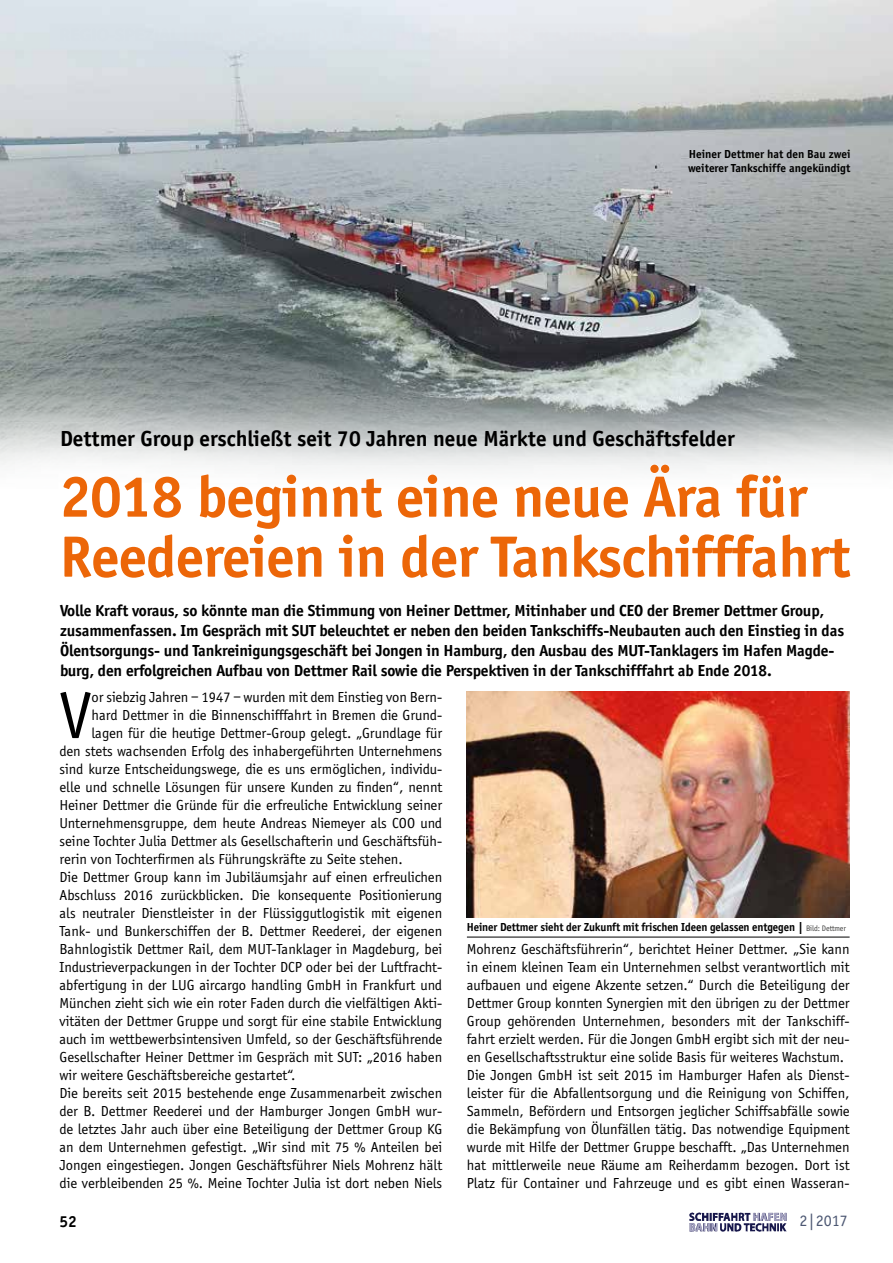
<style>
.page{position:relative;width:893px;height:1263px;background:#fff}
.page>*{position:absolute;margin:0;border:0;box-sizing:border-box;transform-origin:0 0}
.t1{font:68.4px "Officina Sans";color:#000}
.t2{font:700 60px/60px "Officina Sans";letter-spacing:-.01em;color:#ec6608}
.t3{font:700 22.5px "Officina Sans";color:#000}
.t4{font:700 16.5px/19.8px "Officina Sans";letter-spacing:-.01em;color:#000}
.t5{font:16.5px "Officina Sans";color:#4d5873}
.t6{font:15px/18px "Officina Sans";color:#000}
.t7{font:700 12px "Officina Sans";letter-spacing:-.01em;color:#000;scale:.96 1}
.t8{font:700 12px/14.4px "Officina Sans";letter-spacing:-.01em;color:#000}
.s1{font-weight:400;font-size:8.25px;color:#3c3c3b}
</style>
<div class="page">
<img style="left:689px;top:1212px;width:98px;height:20px">
<img style="left:752px;top:1212px;width:35px;height:10px">
<img style="left:689px;top:1222px;width:30px;height:10px">
<img style="left:0;top:0;width:893px;height:470px">
<hr style="left:467px;top:937px;width:383px;height:1px;background:#000">
<svg style="left:643px;top:464px;width:78px;height:6px"></svg>
<img style="left:467px;top:692px;width:383px;height:226px">
<p class="t8" style="left:688px;top:146px;width:164px">Heiner Dettmer hat den Bau zwei weiterer Tankschiffe angekündigt</p>
<h3 class="t3" style="left:60px;top:425px;width:676px">Dettmer Group erschließt seit 70 Jahren neue Märkte und Geschäftsfelder</h3>
<h2 class="t2" style="left:60px;top:466px;width:792px">2018 beginnt eine neue Ära für<br>Reedereien in der Tankschifffahrt</h2>
<p class="t4" style="left:60px;top:601px;width:786px">Volle Kraft voraus, so könnte man die Stimmung von Heiner Dettmer, Mitinhaber und CEO der Bremer Dettmer Group, zusammenfassen. Im Gespräch mit SUT beleuchtet er neben den beiden Tankschiffs-Neubauten auch den Einstieg in das Ölentsorgungs- und Tankreinigungsgeschäft bei Jongen in Hamburg, den Ausbau des MUT-Tanklagers im Hafen Magde&shy;burg, den erfolgreichen Aufbau von Dettmer Rail sowie die Perspektiven in der Tankschifffahrt ab Ende 2018.</p>
<h1 class="t1" style="left:60px;top:677px;width:34px">V</h1>
<p class="t6" style="left:92px;top:688px;width:352px">or siebzig Jahren – 1947 – wurden mit dem Einstieg von Bern-</p>
<p class="t6" style="left:92px;top:706px;width:352px">hard Dettmer in die Binnenschifffahrt in Bremen die Grund-</p>
<p class="t6" style="left:92px;top:724px;width:352px">lagen für die heutige Dettmer-Group gelegt. „Grundlage für</p>
<p class="t6" style="left:60px;top:742px;width:384px">den stets wachsenden Erfolg des inhabergeführten Unternehmens</p>
<p class="t6" style="left:60px;top:760px;width:384px">sind kurze Entscheidungswege, die es uns ermöglichen, individu-</p>
<p class="t6" style="left:60px;top:778px;width:384px">elle und schnelle Lösungen für unsere Kunden zu finden“, nennt</p>
<p class="t6" style="left:60px;top:796px;width:384px">Heiner Dettmer die Gründe für die erfreuliche Entwicklung seiner</p>
<p class="t6" style="left:60px;top:814px;width:384px">Unternehmensgruppe, dem heute Andreas Niemeyer als COO und</p>
<p class="t6" style="left:60px;top:832px;width:384px">seine Tochter Julia Dettmer als Gesellschafterin und Geschäftsfüh-</p>
<p class="t6" style="left:60px;top:850px;width:345px">rerin von Tochterfirmen als Führungskräfte zu Seite stehen.</p>
<p class="t6" style="left:60px;top:868px;width:384px">Die Dettmer Group kann im Jubiläumsjahr auf einen erfreulichen</p>
<p class="t6" style="left:60px;top:886px;width:384px">Abschluss 2016 zurückblicken. Die konsequente Positionierung</p>
<p class="t6" style="left:60px;top:904px;width:384px">als neutraler Dienstleister in der Flüssiggutlogistik mit eigenen</p>
<p class="t6" style="left:60px;top:922px;width:384px">Tank- und Bunkerschiffen der B. Dettmer Reederei, der eigenen</p>
<p class="t6" style="left:60px;top:940px;width:384px">Bahnlogistik Dettmer Rail, dem MUT-Tanklager in Magdeburg, bei</p>
<p class="t6" style="left:60px;top:958px;width:384px">Industrieverpackungen in der Tochter DCP oder bei der Luftfracht-</p>
<p class="t6" style="left:60px;top:976px;width:384px">abfertigung in der LUG aircargo handling GmbH in Frankfurt und</p>
<p class="t6" style="left:60px;top:994px;width:384px">München zieht sich wie ein roter Faden durch die vielfältigen Akti-</p>
<p class="t6" style="left:60px;top:1012px;width:384px">vitäten der Dettmer Gruppe und sorgt für eine stabile Entwicklung</p>
<p class="t6" style="left:60px;top:1030px;width:384px">auch im wettbewerbsintensiven Umfeld, so der Geschäftsführende</p>
<p class="t6" style="left:60px;top:1048px;width:384px">Gesellschafter Heiner Dettmer im Gespräch mit SUT: „2016 haben</p>
<p class="t6" style="left:60px;top:1066px;width:237px">wir weitere Geschäftsbereiche gestartet“.</p>
<p class="t6" style="left:60px;top:1084px;width:384px">Die bereits seit 2015 bestehende enge Zusammenarbeit zwischen</p>
<p class="t6" style="left:60px;top:1102px;width:384px">der B. Dettmer Reederei und der Hamburger Jongen GmbH wur-</p>
<p class="t6" style="left:60px;top:1120px;width:384px">de letztes Jahr auch über eine Beteiligung der Dettmer Group KG</p>
<p class="t6" style="left:60px;top:1138px;width:384px">an dem Unternehmen gefestigt. „Wir sind mit 75 % Anteilen bei</p>
<p class="t6" style="left:60px;top:1156px;width:384px">Jongen eingestiegen. Jongen Geschäftsführer Niels Mohrenz hält</p>
<p class="t6" style="left:60px;top:1174px;width:384px">die verbleibenden 25 %. Meine Tochter Julia ist dort neben Niels</p>
<p class="t7" style="left:467px;top:920px;width:396px">Heiner Dettmer sieht der Zukunft mit frischen Ideen gelassen entgegen | <span class="s1">Bild: Dettmer</span></p>
<p class="t6" style="left:467px;top:940px;width:384px">Mohrenz Geschäftsführerin“, berichtet Heiner Dettmer. „Sie kann in einem kleinen Team ein Unternehmen selbst verantwortlich mit aufbauen und eigene Akzente setzen.“ Durch die Beteiligung der Dettmer Group konnten Synergien mit den übrigen zu der Dettmer Group gehörenden Unternehmen, besonders mit der Tankschiff&shy;fahrt erzielt werden. Für die Jongen GmbH ergibt sich mit der neu&shy;en Gesellschaftsstruktur eine solide Basis für weiteres Wachstum.<br>Die Jongen GmbH ist seit 2015 im Hamburger Hafen als Dienst&shy;leister für die Abfallentsorgung und die Reinigung von Schiffen, Sammeln, Befördern und Entsorgen jeglicher Schiffsabfälle sowie die Bekämpfung von Ölunfällen tätig. Das notwendige Equipment wurde mit Hilfe der Dettmer Gruppe beschafft. „Das Unternehmen hat mittlerweile neue Räume am Reiherdamm bezogen. Dort ist Platz für Container und Fahrzeuge und es gibt einen Wasseran-</p>
<p class="t4" style="left:60px;top:1211px;width:19px">52</p>
<p class="t5" style="left:799px;top:1212px;width:50px">2|2017</p>
</div>
